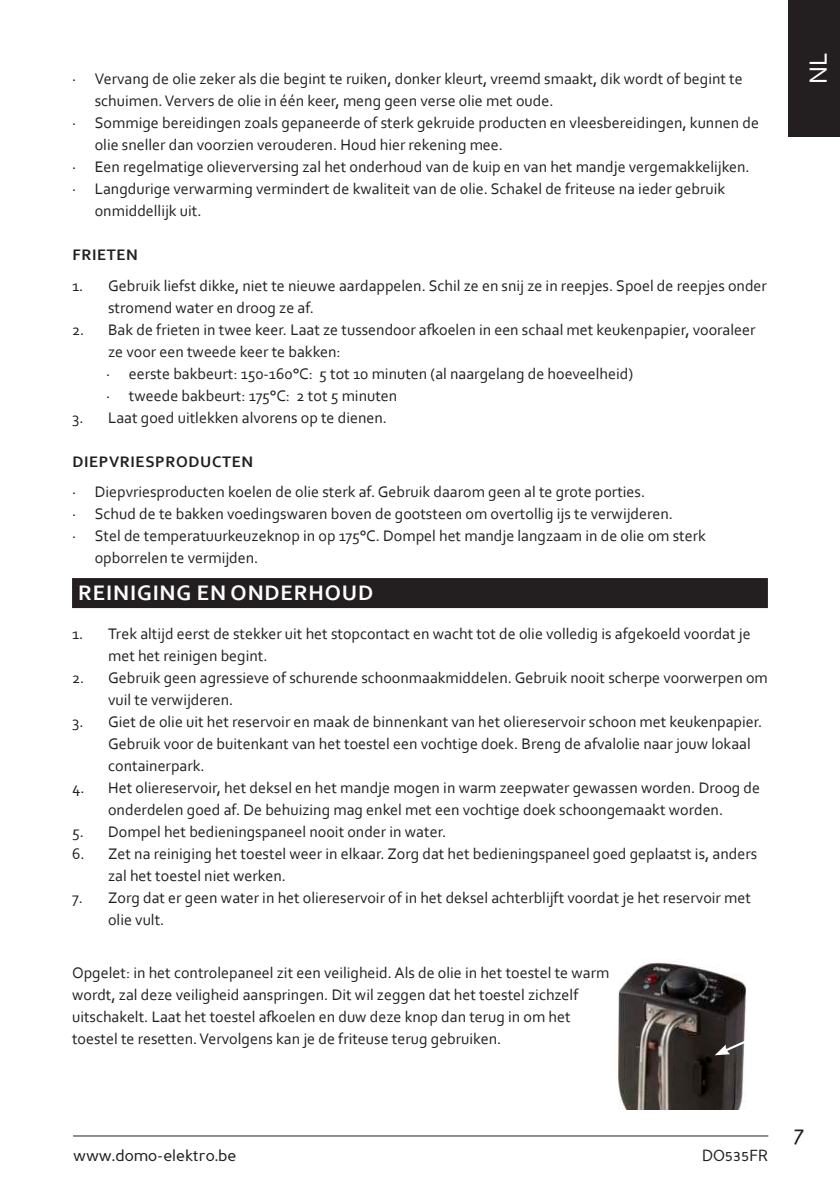
<style>
.page{position:relative;width:840px;height:1191px;background:#fff}
.page>*{position:absolute;margin:0;border:0;box-sizing:border-box;transform-origin:0 0}
.t1{font:26px "Corbel";color:#fff}
.t2{font:24px "Perspective Sans";color:#231f20}
.t3{font:700 22px "Corbel";letter-spacing:.04em;color:#fff}
.t4{font:16px/22px "Corbel";color:#231f20}
.t5{font:16px "Perspective Sans";color:#231f20}
.t6{font:700 16px "Corbel";letter-spacing:.04em;color:#231f20}
</style>
<div class="page">
<hr style="left:73px;top:1135px;width:694px;height:1px;background:#231f20">
<div style="left:788px;top:0;width:51px;height:136px;background:#231f20"></div>
<div style="left:72px;top:578px;width:695px;height:30px;background:#231f20"></div>
<img style="left:618px;top:961px;width:128px;height:148px">
<svg style="left:714px;top:1031px;width:32px;height:24px"></svg>
<p class="t4" style="left:72px;top:68px;width:672px">· Vervang de olie zeker als die begint te ruiken, donker kleurt, vreemd smaakt, dik wordt of begint te</p>
<p class="t4" style="left:95px;top:90px;width:460px">schuimen. Ververs de olie in één keer, meng geen verse olie met oude.</p>
<p class="t4" style="left:72px;top:112px;width:688px">· Sommige bereidingen zoals gepaneerde of sterk gekruide producten en vleesbereidingen, kunnen de</p>
<p class="t4" style="left:95px;top:134px;width:409px">olie sneller dan voorzien verouderen. Houd hier rekening mee.</p>
<p class="t4" style="left:72px;top:156px;width:678px">· Een regelmatige olieverversing zal het onderhoud van de kuip en van het mandje vergemakkelijken.</p>
<p class="t4" style="left:72px;top:178px;width:654px">· Langdurige verwarming vermindert de kwaliteit van de olie. Schakel de friteuse na ieder gebruik</p>
<p class="t4" style="left:95px;top:199px;width:108px">onmiddellijk uit.</p>
<p class="t6" style="left:72px;top:247px;width:67px">FRIETEN</p>
<p class="t4" style="left:108px;top:275px;width:660px;text-indent:-36px">1. Gebruik liefst dikke, niet te nieuwe aardappelen. Schil ze en snij ze in reepjes. Spoel de reepjes onder stromend water en droog ze af.</p>
<p class="t4" style="left:106px;top:319px;width:650px;text-indent:-34px">2. Bak de frieten in twee keer. Laat ze tussendoor a昀欀oelen in een schaal met keukenpapier, vooraleer ze voor een tweede keer te bakken:<br>· eerste bakbeurt: 150-160°C: 5 tot 10 minuten (al naargelang de hoeveelheid)<br>· tweede bakbeurt: 175°C: 2 tot 5 minuten</p>
<p class="t4" style="left:72px;top:407px;width:316px">3. Laat goed uitlekken alvorens op te dienen.</p>
<p class="t6" style="left:72px;top:453px;width:182px">DIEPVRIESPRODUCTEN</p>
<p class="t4" style="left:72px;top:481px;width:574px">· Diepvriesproducten koelen de olie sterk af. Gebruik daarom geen al te grote porties.</p>
<p class="t4" style="left:72px;top:503px;width:602px">· Schud de te bakken voedingswaren boven de gootsteen om overtollig ijs te verwijderen.</p>
<p class="t4" style="left:72px;top:525px;width:635px">· Stel de temperatuurkeuzeknop in op 175°C. Dompel het mandje langzaam in de olie om sterk</p>
<p class="t4" style="left:95px;top:546px;width:165px">opborrelen te vermijden.</p>
<h3 class="t3" style="left:78px;top:582px;width:296px">REINIGING EN ONDERHOUD</h3>
<p class="t4" style="left:108px;top:623px;width:643px;text-indent:-36px">1. Trek altijd eerst de stekker uit het stopcontact en wacht tot de olie volledig is afgekoeld voordat je met het reinigen begint.</p>
<p class="t4" style="left:108px;top:667px;width:661px;text-indent:-36px">2. Gebruik geen agressieve of schurende schoonmaakmiddelen. Gebruik nooit scherpe voorwerpen om vuil te verwijderen.</p>
<p class="t4" style="left:108px;top:711px;width:655px;text-indent:-36px">3. Giet de olie uit het reservoir en maak de binnenkant van het oliereservoir schoon met keukenpapier.<br>Gebruik voor de buitenkant van het toestel een vochtige doek. Breng de afvalolie naar jouw lokaal containerpark.</p>
<p class="t4" style="left:72px;top:777px;width:689px;text-align:center">4. Het oliereservoir, het deksel en het mandje mogen in warm zeepwater gewassen worden. Droog de onderdelen goed af. De behuizing mag enkel met een vochtige doek schoongemaakt worden.</p>
<p class="t4" style="left:72px;top:821px;width:375px">5. Dompel het bedieningspaneel nooit onder in water.</p>
<p class="t4" style="left:108px;top:843px;width:650px;text-indent:-36px">6. Zet na reiniging het toestel weer in elkaar. Zorg dat het bedieningspaneel goed geplaatst is, anders zal het toestel niet werken.</p>
<p class="t4" style="left:108px;top:887px;width:644px;text-indent:-36px">7. Zorg dat er geen water in het oliereservoir of in het deksel achterblijft voordat je het reservoir met olie vult.</p>
<p class="t4" style="left:72px;top:962px;width:538px">Opgelet: in het controlepaneel zit een veiligheid. Als de olie in het toestel te warm wordt, zal deze veiligheid aanspringen. Dit wil zeggen dat het toestel zichzelf uitschakelt. Laat het toestel a昀欀oelen en duw deze knop dan terug in om het toestel te resetten. Vervolgens kan je de friteuse terug gebruiken.</p>
<h1 class="t1" style="left:802px;top:84px;width:33px;rotate:-90deg">NL</h1>
<p class="t5" style="left:73px;top:1146px;width:165px">www.domo-elektro.be</p>
<p class="t5" style="left:701px;top:1146px;width:68px">DO535FR</p>
<h2 class="t2" style="left:792px;top:1120px;width:13px">7</h2>
</div>
